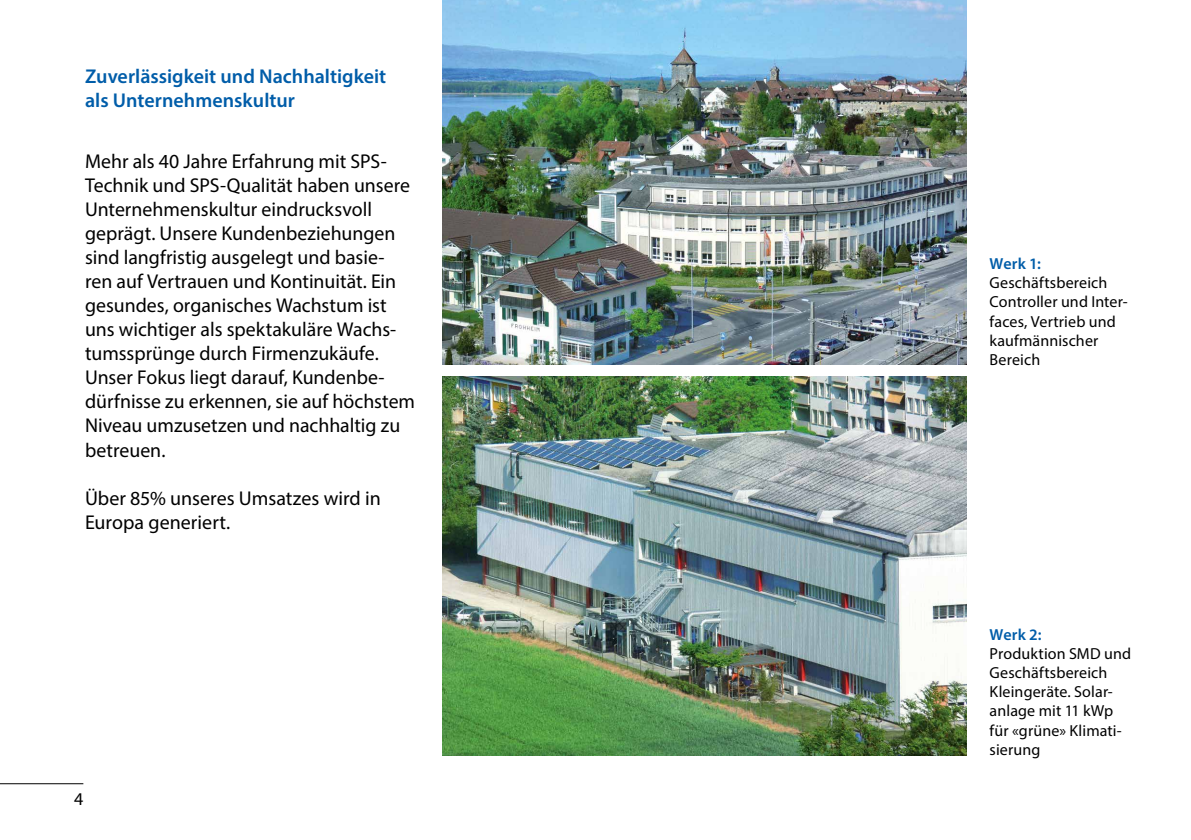
<style>
.page{position:relative;width:1191px;height:840px;background:#fff}
.page>*{position:absolute;margin:0;border:0;box-sizing:border-box;transform-origin:0 0}
.t1{font:20px/24px "Myriad Pro";color:#000}
.t2{font:600 20px/24px "Myriad Pro";color:#005da9}
.t3{font:18px "Myriad Pro";color:#000}
.t4{font:16px/19.2px "Myriad Pro";letter-spacing:.01em;color:#000}
.s1{font-weight:600;color:#005da9}
</style>
<div class="page">
<hr style="left:0;top:782px;width:83px;height:1px;background:#000">
<img style="left:442px;top:0;width:525px;height:364px">
<img style="left:442px;top:376px;width:525px;height:379px">
<p class="t2" style="left:85px;top:64px;width:303px">Zuverlässigkeit und Nachhaltigkeit als Unternehmenskultur</p>
<p class="t1" style="left:85px;top:149px;width:326px">Mehr als 40 Jahre Erfahrung mit SPS-Technik und SPS-Qualität haben unsere Unternehmenskultur eindrucksvoll geprägt. Unsere Kundenbeziehungen sind langfristig ausgelegt und basie&shy;ren auf Vertrauen und Kontinuität. Ein gesundes, organisches Wachstum ist uns wichtiger als spektakuläre Wachs&shy;tumssprünge durch Firmenzukäufe.</p>
<p class="t1" style="left:85px;top:365px;width:331px">Unser Fokus liegt darauf, Kundenbe&shy;dürfnisse zu erkennen, sie auf höchstem<br>Niveau umzusetzen und nachhaltig zu betreuen.</p>
<p class="t1" style="left:85px;top:485px;width:297px">Über 85% unseres Umsatzes wird in<br>Europa generiert.</p>
<p class="t3" style="left:74px;top:787px;width:11px">4</p>
<p class="t4" style="left:989px;top:253px;width:139px"><span class="s1">Werk 1:<br></span>Geschäftsbereich<br>Controller und Inter&shy;faces, Vertrieb und kaufmännischer<br>Bereich</p>
<p class="t4" style="left:989px;top:624px;width:143px"><span class="s1">Werk 2:<br></span>Produktion SMD und<br>Geschäftsbereich<br>Kleingeräte. Solar&shy;anlage mit 11 kWp für «grüne» Klimati&shy;sierung</p>
</div>
